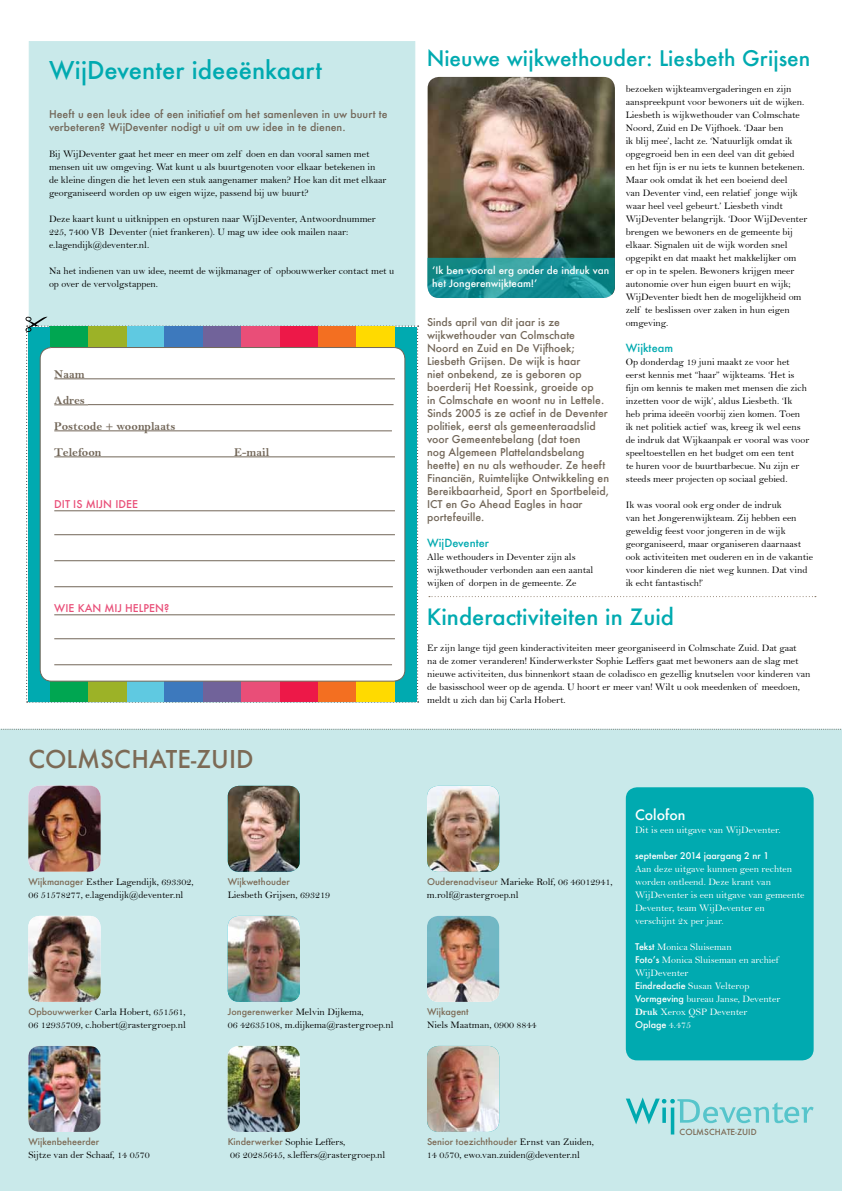
<style>
.page{position:relative;width:842px;height:1191px;background:#fff}
.page>*{position:absolute;margin:0;border:0;box-sizing:border-box;transform-origin:0 0}
.t1{font:500 24px "Futura";color:#00aab0}
.t2{font:500 24px "Futura";color:#7c6a55}
.t3{font:500 22px "Futura";color:#00aab0}
.t4{font:500 21px "Futura";color:#00aab0}
.t5{font:500 14px "Futura";color:#fff}
.t6{font:12px/26px "Bell MT Bold";color:#726658}
.t7{font:500 11px "Futura";color:#00aab0}
.t8{font:500 10.5px/13px "Futura";color:#726658}
.t9{font:500 10.5px "Futura";color:#e94e78}
.t10{font:10px/13px "Bell";color:#000}
.t11{font:10px/13px "Bell";color:#fff}
.t12{font:500 10px/13px "Futura";color:#fff}
.t13{font:500 9px "Futura";color:#7c6a55}
.t14{font:500 9px "Futura";color:#fff}
.t15{font:500 8.2px "Futura";color:#7c6a55}
.s1{font-family:"Futura";font-weight:500;font-size:9px;color:#7c6a55}
.s2{font-family:"Bell";font-weight:400;font-size:10px;color:#000}
.s3{font-family:"Futura";font-weight:500;font-size:9px}
.s4{font-family:"Bell MT Bold"}
.s5{font-family:"Bell";font-weight:400;font-size:10px}
</style>
<div class="page">
<div style="left:0;top:729px;width:842px;height:462px;background:#c9e9ea"></div>
<svg style="left:0;top:728px;width:842px;height:1px"></svg>
<img style="left:28px;top:785px;width:73px;height:86px">
<img style="left:28px;top:916px;width:73px;height:85px">
<img style="left:28px;top:1046px;width:72px;height:85px">
<img style="left:228px;top:786px;width:72px;height:85px">
<img style="left:228px;top:916px;width:72px;height:85px">
<img style="left:228px;top:1046px;width:72px;height:85px">
<img style="left:427px;top:786px;width:72px;height:85px">
<img style="left:427px;top:916px;width:72px;height:85px">
<img style="left:427px;top:1046px;width:72px;height:85px">
<div style="left:626px;top:787px;width:188px;height:273px;background:#00aab0;border-radius:11px"></div>
<svg style="left:626px;top:1097px;width:188px;height:37px;background:#abdfe1"></svg>
<img style="left:428px;top:77px;width:187px;height:180px">
<svg style="left:429px;top:596px;width:387px;height:1px"></svg>
<svg style="left:427px;top:257px;width:188px;height:41px;background:#1e9194"></svg>
<div style="left:29px;top:41px;width:386px;height:661px;background:#c9e9ea"></div>
<svg style="left:26px;top:317px;width:393px;height:385px;background:#dee7e4"></svg>
<h1 class="t1" style="left:49px;top:53px;width:274px">WijDeventer ideeënkaart</h1>
<p class="t8" style="left:49px;top:107px;width:340px">H eeft u een leuk idee of een initiatief om het samenleven in uw buurt te verbeteren? WijDeventer nodigt u uit om uw idee in te dienen.</p>
<p class="t10" style="left:49px;top:147px;width:339px">Bij WijDeventer gaat het meer en meer om zelf doen en dan vooral samen met mensen uit uw omgeving. Wat kunt u als buurtgenoten voor elkaar betekenen in de kleine dingen die het leven een stuk aangenamer maken? Hoe kan dit met elkaar georganiseerd worden op uw eigen wijze, passend bij uw buurt?</p>
<p class="t10" style="left:49px;top:212px;width:328px">Deze kaart kunt u uitknippen en opsturen naar WijDeventer, Antwoordnummer<br>225, 7400 VB Deventer (niet frankeren). U mag uw idee ook mailen naar: e.lagendijk@deventer.nl.</p>
<p class="t10" style="left:49px;top:264px;width:347px">Na het indienen van uw idee, neemt de wijkmanager of opbouwwerker contact met u op over de vervolgstappen.</p>
<p class="t6" style="left:54px;top:361px;width:123px">Naam<br>Adres<br>Postcode + woonplaats<br>Telefoon</p>
<p class="t9" style="left:54px;top:496px;width:78px">DIT IS MIJN IDEE</p>
<p class="t9" style="left:54px;top:600px;width:116px">WIE KAN MIJ HELPEN?</p>
<p class="t6" style="left:234px;top:439px;width:37px">E-mail</p>
<h1 class="t2" style="left:28px;top:742px;width:223px">co lmsc hate-zuid</h1>
<p class="t10" style="left:28px;top:875px;width:167px"><span class="s1">Wijkmanager</span> Esther Lagendijk, 693302,<br>06 51578277, e.lagendijk@deventer.nl</p>
<p class="t13" style="left:228px;top:875px;width:64px">Wijkwethouder</p>
<p class="t10" style="left:228px;top:888px;width:104px">Liesbeth Grijsen, 693219</p>
<p class="t10" style="left:28px;top:1005px;width:159px"><span class="s1">Opbouwwerker</span> Carla Hobert, 651561,<br>06 12935709, c.hobert@rastergroep.nl</p>
<p class="t13" style="left:228px;top:1005px;width:137px">Jongerenwerker <span class="s2">Melvin Dijkema,</span></p>
<p class="t10" style="left:228px;top:1018px;width:167px">06 42635108, m.dijkema@rastergroep.nl</p>
<h3 class="t4" style="left:427px;top:43px;width:385px">Nieuwe wijkwethouder: Liesbeth Grijsen</h3>
<p class="t10" style="left:626px;top:82px;width:183px">bezoeken wijkteamvergaderingen en zijn aanspreekpunt voor bewoners uit de wijken.<br>Liesbeth is wijkwethouder van Colmschate Noord, Zuid en De Vijfhoek. ‘Daar ben<br>ik blij mee’, lacht ze. ‘Natuurlijk omdat ik opgegroeid ben in een deel van dit gebied<br>en het fijn is er nu iets te kunnen betekenen.<br>Maar ook omdat ik het een boeiend deel<br>van Deventer vind, een relatief jonge wijk waar heel veel gebeurt.’ Liesbeth vindt WijDeventer belangrijk. ‘Door WijDeventer brengen we bewoners en de gemeente bij elkaar. Signalen uit de wijk worden snel opgepikt en dat maakt het makkelijker om<br>er op in te spelen. Bewoners krijgen meer autonomie over hun eigen buurt en wijk; WijDeventer biedt hen de mogelijkheid om zelf te beslissen over zaken in hun eigen omgeving.</p>
<p class="t7" style="left:626px;top:340px;width:49px">Wijkteam</p>
<p class="t10" style="left:626px;top:355px;width:185px">Op donderdag 19 juni maakt ze voor het eerst kennis met “haar” wijkteams. ‘Het is fijn om kennis te maken met mensen die zich inzetten voor de wijk’, aldus Liesbeth. ‘Ik heb prima ideeën voorbij zien komen. Toen ik net politiek actief was, kreeg ik wel eens de indruk dat Wijkaanpak er vooral was voor speeltoestellen en het budget om een tent<br>te huren voor de buurtbarbecue. Nu zijn er steeds meer projecten op sociaal gebied.</p>
<p class="t10" style="left:626px;top:498px;width:189px">Ik was vooral ook erg onder de indruk<br>van het Jongerenwijkteam. Zij hebben een geweldig feest voor jongeren in de wijk georganiseerd, maar organiseren daarnaast ook activiteiten met ouderen en in de vakantie voor kinderen die niet weg kunnen. Dat vind ik echt fantastisch!’</p>
<h2 class="t3" style="left:427px;top:601px;width:249px">Kinderactiviteiten in Zuid</h2>
<p class="t10" style="left:427px;top:641px;width:385px">Er zijn lange tijd geen kinderactiviteiten meer georganiseerd in Colmschate Zuid. Dat gaat<br>na de zomer veranderen! Kinderwerkster Sophie Leffers gaat met bewoners aan de slag met nieuwe activiteiten, dus binnenkort staan de coladisco en gezellig knutselen voor kinderen van de basisschool weer op de agenda. U hoort er meer van! Wilt u ook meedenken of meedoen, meldt u zich dan bij Carla Hobert.</p>
<p class="t12" style="left:432px;top:263px;width:178px">‘I k ben vooral erg onder de indruk van het Jongerenwijkteam!’</p>
<p class="t8" style="left:427px;top:315px;width:184px">Sinds april van dit jaar is ze wijkwethouder van Colmschate<br>Noord en Zuid en De Vijfhoek;<br>Liesbeth Grijsen. De wijk is haar<br>niet onbekend, ze is geboren op boerderij H et Roessink, groeide op<br>in Colmschate en woont nu in Lettele.<br>Sinds 2005 is ze actief in de Deventer politiek, eerst als gemeenteraadslid voor Gemeentebelang (dat toen<br>nog Algemeen Plattelandsbelang heette) en nu als wethouder. Ze heeft<br>Financiën, Ruimtelijke Ontwikkeling en<br>Bereikbaarheid, Sport en Sportbeleid,<br>ICT en Go Ahead Eagles in haar portefeuille.</p>
<p class="t7" style="left:427px;top:535px;width:64px">WijDeventer</p>
<p class="t10" style="left:427px;top:550px;width:168px">Alle wethouders in Deventer zijn als wijkwethouder verbonden aan een aantal wijken of dorpen in de gemeente. Ze</p>
<p class="t10" style="left:427px;top:875px;width:187px"><span class="s1">Ouderenadviseur</span> Marieke Rolf, 06 46012941, m.rolf@rastergroep.nl</p>
<p class="t13" style="left:427px;top:1005px;width:43px">Wijkagent</p>
<p class="t10" style="left:427px;top:1018px;width:111px">Niels Maatman, 0900 8844</p>
<h3 class="t5" style="left:635px;top:805px;width:52px">Colofon</h3>
<p class="t11" style="left:635px;top:823px;width:147px">Dit is een uitgave van WijDeventer.</p>
<p class="t14" style="left:635px;top:849px;width:136px">september 2014 jaargang 2 nr 1</p>
<p class="t11" style="left:635px;top:862px;width:171px">Aan deze uitgave kunnen geen rechten worden ontleend. Deze krant van<br>WijDeventer is een uitgave van gemeente<br>Deventer, team WijDeventer en verschijnt 2x per jaar.</p>
<p class="t11" style="left:635px;top:940px;width:147px"><span class="s3">Tekst</span> Monica Sluiseman<br><span class="s3">Foto’s</span> Monica Sluiseman en archief<br>WijDeventer<br><span class="s3">Eindredactie</span> Susan Velterop<br><span class="s3">Vormgeving</span> bureau Janse, Deventer<br><span class="s4">Druk</span> Xerox QSP Deventer</p>
<p class="t14" style="left:635px;top:1018px;width:58px">Oplage <span class="s5">4.475</span></p>
<p class="t13" style="left:28px;top:1135px;width:72px">Wijkenbeheerder</p>
<p class="t10" style="left:28px;top:1148px;width:123px">Sijtze van der Schaaf, 14 0570</p>
<p class="t10" style="left:228px;top:1135px;width:159px"><span class="s1">Kinderwerker</span> Sophie Leffers,<br>06 20285645, s.leffers@rastergroep.nl</p>
<p class="t13" style="left:427px;top:1135px;width:168px">Senior toezichthouder <span class="s2">Ernst van Zuiden,</span></p>
<p class="t10" style="left:427px;top:1148px;width:155px">14 0570, ewo.van.zuiden@deventer.nl</p>
<p class="t15" style="left:680px;top:1126px;width:77px">co lmsc hate-zuid</p>
</div>
